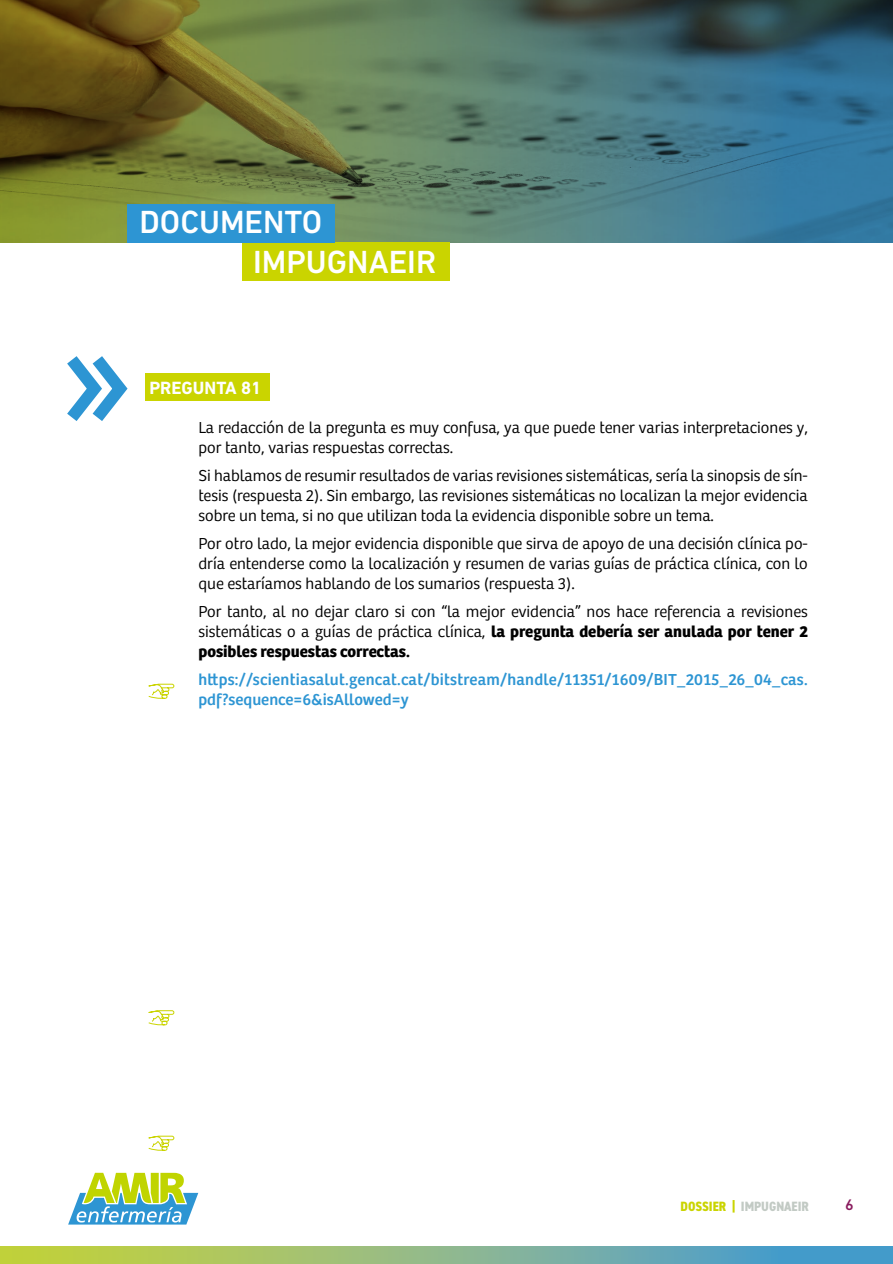
<style>
.page{position:relative;width:893px;height:1264px;background:#fff}
.page>*{position:absolute;margin:0;border:0;box-sizing:border-box;transform-origin:0 0}
.t1{font:500 32.55px "DIN Next LT Pro";color:#fff}
.t2{font:700 18px "DIN Next LT Pro";color:#fff}
.t3{font:300 16.5px/19.8px "AMIR Bree";color:#000;text-align:justify}
.t4{font:16.5px/19.8px "AMIR Bree";letter-spacing:.015em;color:#2d95d3}
.t5{font:500 15.6px "DIN Next LT Pro";color:#891c5e}
.t6{font:800 condensed 13.5px "DIN2014";color:#c2cac4}
.s1{font-weight:700}
.s2{color:#cad400}
</style>
<div class="page">
<svg style="left:0;top:1246px;width:892px;height:17px;background:#88b68a"></svg>
<img style="left:0;top:0;width:892px;height:242px">
<div style="left:145px;top:373px;width:124px;height:27px;background:#cad400"></div>
<svg style="left:68px;top:1172px;width:130px;height:52px"></svg>
<div style="left:242px;top:242px;width:207px;height:38px;background:#cad400"></div>
<div style="left:127px;top:204px;width:208px;height:38px;background:#2d95d3"></div>
<svg style="left:148px;top:683px;width:27px;height:16px"></svg>
<svg style="left:148px;top:1010px;width:27px;height:15px"></svg>
<svg style="left:148px;top:1135px;width:27px;height:15px"></svg>
<svg style="left:67px;top:356px;width:61px;height:65px"></svg>
<h1 class="t1" style="left:139px;top:203px;width:184px">DOCUMENTO</h1>
<h1 class="t1" style="left:253px;top:243px;width:185px">IMPUGNAEIR</h1>
<p class="t2" style="left:149px;top:377px;width:113px">PREGUNTA 81</p>
<p class="t3" style="left:198px;top:418px;width:611px">La redacción de la pregunta es muy confusa, ya que puede tener varias interpretaciones y, por tanto, varias respuestas correctas.</p>
<p class="t3" style="left:198px;top:466px;width:611px">Si hablamos de resumir resultados de varias revisiones sistemáticas, sería la sinopsis de sín&shy;tesis (respuesta 2). Sin embargo, las revisiones sistemáticas no localizan la mejor evidencia sobre un tema, si no que utilizan toda la evidencia disponible sobre un tema.</p>
<p class="t3" style="left:198px;top:534px;width:611px">Por otro lado, la mejor evidencia disponible que sirva de apoyo de una decisión clínica po&shy;dría entenderse como la localización y resumen de varias guías de práctica clínica, con lo que estaríamos hablando de los sumarios (respuesta 3).</p>
<p class="t3" style="left:198px;top:602px;width:611px">Por tanto, al no dejar claro si con “la mejor evidencia” nos hace referencia a revisiones sistemáticas o a guías de práctica clínica, <span class="s1">la pregunta debería ser anulada por tener 2 posibles respuestas correctas.</span></p>
<p class="t4" style="left:198px;top:669px;width:610px">https://scientiasalut.gencat.cat/bitstream/handle/11351/1609/BIT_2015_26_04_cas. pdf?sequence=6&amp;isAllowed=y</p>
<p class="t6" style="left:680px;top:1196px;width:130px"><span class="s2">DOSSIER |</span> IMPUGNAEIR</p>
<p class="t5" style="left:845px;top:1195px;width:10px">6</p>
</div>
